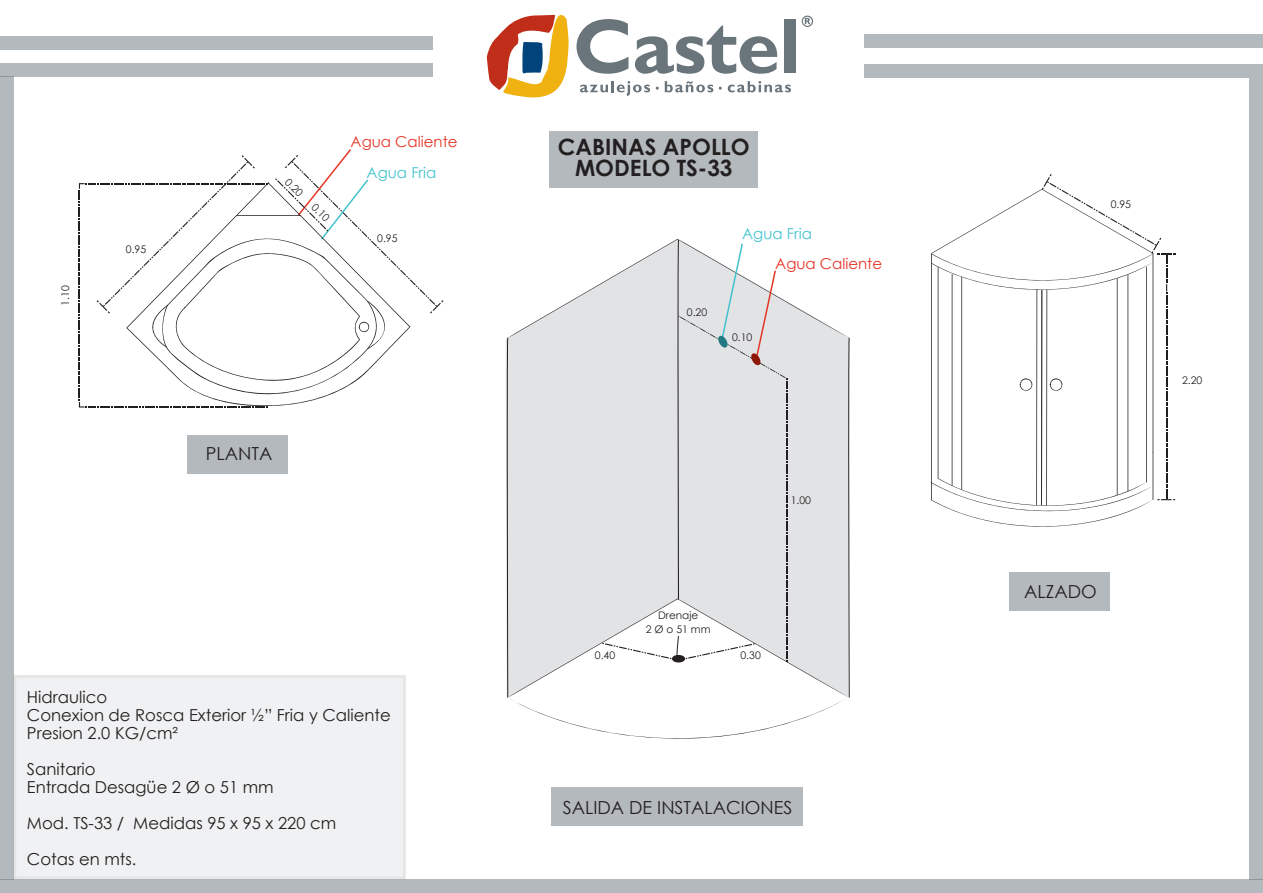
<style>
.page{position:relative;width:1263px;height:893px;background:#fff}
.page>*{position:absolute;margin:0;border:0;box-sizing:border-box;transform-origin:0 0}
.t1{font:700 22.5px/21px "Century Gothic";color:#231f20;text-align:center}
.t2{font:18px "Century Gothic";color:#231f20}
.t3{font:16.5px/18px "Century Gothic";color:#231f20}
.t4{font:15px "Century Gothic";color:#e63524}
.t5{font:15px "Century Gothic";color:#42c2cd}
.t6{font:10.5px/13.5px "Century Gothic";color:#231f20;text-align:center}
</style>
<div class="page">
<svg style="left:487px;top:14px;width:82px;height:84px"></svg>
<svg style="left:802px;top:16px;width:11px;height:11px"></svg>
<svg style="left:576px;top:19px;width:52px;height:55px"></svg>
<svg style="left:635px;top:26px;width:142px;height:48px"></svg>
<div style="left:784px;top:20px;width:11px;height:53px;background:#6a747b"></div>
<svg style="left:580px;top:81px;width:70px;height:15px"></svg>
<svg style="left:665px;top:81px;width:48px;height:11px"></svg>
<svg style="left:728px;top:81px;width:63px;height:11px"></svg>
<div style="left:13px;top:675px;width:393px;height:204px;background:#f0f1f2"></div>
<div style="left:0;top:36px;width:432px;height:13px;background:#b4b9bd"></div>
<div style="left:0;top:63px;width:432px;height:13px;background:#b4b9bd"></div>
<div style="left:864px;top:35px;width:399px;height:13px;background:#b4b9bd"></div>
<div style="left:864px;top:64px;width:399px;height:14px;background:#b4b9bd"></div>
<div style="left:549px;top:131px;width:209px;height:57px;background:#b4b9bd"></div>
<div style="left:0;top:880px;width:1263px;height:13px;background:#b4b9bd"></div>
<div style="left:1250px;top:78px;width:13px;height:802px;background:#b4b9bd"></div>
<div style="left:0;top:76px;width:13px;height:804px;background:#b4b9bd"></div>
<div style="left:1009px;top:573px;width:100px;height:38px;background:#b4b9bd"></div>
<div style="left:188px;top:436px;width:100px;height:38px;background:#b4b9bd"></div>
<div style="left:551px;top:788px;width:252px;height:38px;background:#b4b9bd"></div>
<svg style="left:507px;top:239px;width:343px;height:500px"></svg>
<svg style="left:79px;top:149px;width:364px;height:259px"></svg>
<svg style="left:930px;top:174px;width:245px;height:353px"></svg>
<p class="t6" style="left:58px;top:305px;width:22px;rotate:-90deg">1.10</p>
<p class="t6" style="left:126px;top:242px;width:22px">0.95</p>
<p class="t6" style="left:292px;top:175px;width:22px;rotate:45deg">0.20</p>
<p class="t6" style="left:318px;top:201px;width:22px;rotate:45deg">0.10</p>
<p class="t4" style="left:351px;top:131px;width:108px">Agua Caliente</p>
<p class="t5" style="left:367px;top:162px;width:71px">Agua Fria</p>
<p class="t6" style="left:377px;top:231px;width:22px">0.95</p>
<p class="t2" style="left:206px;top:441px;width:68px">PLANTA</p>
<p class="t3" style="left:27px;top:687px;width:365px">Hidraulico<br>Conexion de Rosca Exterior ½” Fria y Caliente<br>Presion 2.0 KG/cm²</p>
<p class="t3" style="left:27px;top:759px;width:248px">Sanitario<br>Entrada Desagüe 2 Ø o 51 mm</p>
<p class="t3" style="left:27px;top:804px;width:311px;line-height:36px">Mod. TS-33 / Medidas 95 x 95 x 220 cm<br>Cotas en mts.</p>
<h1 class="t1" style="left:558px;top:136px;width:193px">CABINAS APOLLO<br>MODELO TS-33</h1>
<p class="t6" style="left:687px;top:305px;width:22px">0.20</p>
<p class="t5" style="left:742px;top:223px;width:71px">Agua Fria</p>
<p class="t4" style="left:775px;top:253px;width:108px">Agua Caliente</p>
<p class="t6" style="left:732px;top:331px;width:22px">0.10</p>
<p class="t6" style="left:646px;top:609px;width:66px">Drenaje<br>2 Ø o 51 mm</p>
<p class="t6" style="left:791px;top:493px;width:22px">1.00</p>
<p class="t6" style="left:595px;top:648px;width:22px">0.40</p>
<p class="t6" style="left:740px;top:648px;width:22px">0.30</p>
<p class="t2" style="left:563px;top:794px;width:231px">SALIDA DE INSTALACIONES</p>
<p class="t6" style="left:1111px;top:198px;width:22px">0.95</p>
<p class="t6" style="left:1182px;top:373px;width:22px">2.20</p>
<p class="t2" style="left:1024px;top:579px;width:74px">ALZADO</p>
</div>
